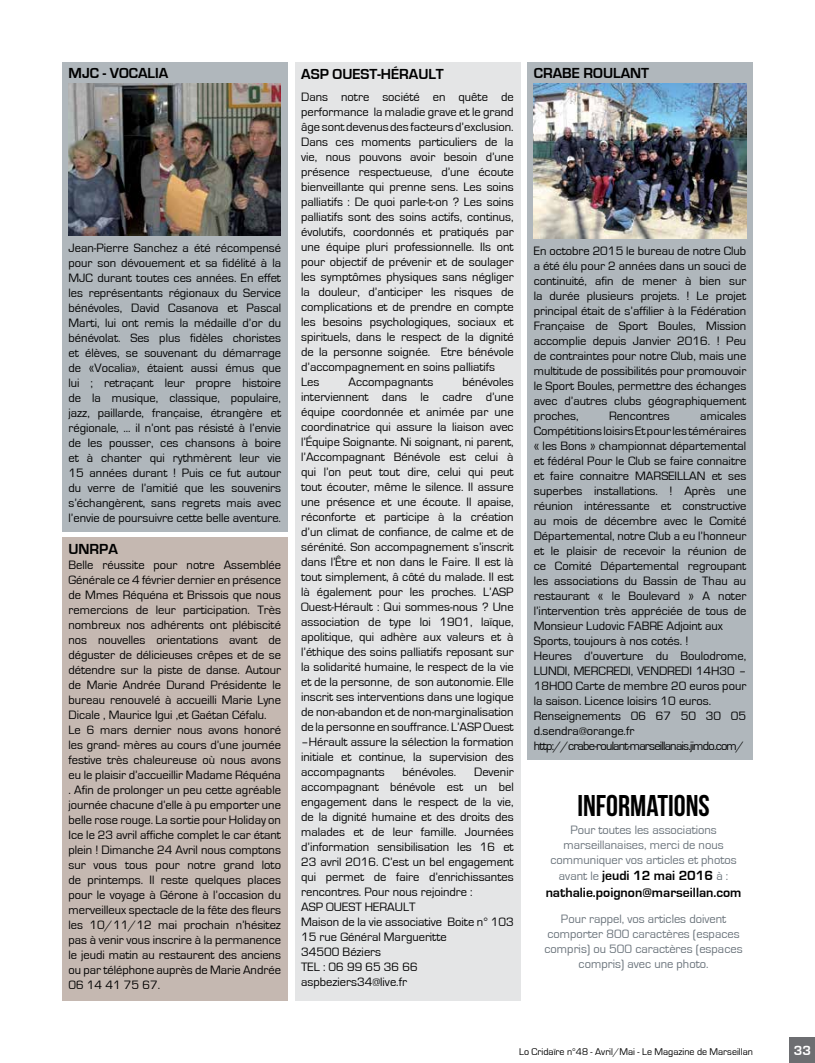
<style>
.page{position:relative;width:815px;height:1063px;background:#fff}
.page>*{position:absolute;margin:0;border:0;box-sizing:border-box;transform-origin:0 0}
.t1{font:30px "Bebas Neue";color:#000}
.t2{font:700 15px "Eurostile";color:#000}
.t3{font:700 13.75px/16.5px "Eurostile";color:#000;text-align:center}
.t4{font:700 13.75px "Eurostile";color:#fff}
.t5{font:12.5px/15px "Eurostile";color:#000}
.t6{font:12.5px/15px "Eurostile";color:#6a737b;text-align:center}
.t7{font:10px "Eurostile";color:#000}
.s1{font-weight:400;font-size:12.5px;color:#6a737b}
</style>
<div class="page">
<div style="left:790px;top:1038px;width:25px;height:25px;background:#6d6e71"></div>
<div style="left:62px;top:62px;width:226px;height:469px;background:#b0b7bc"></div>
<img style="left:68px;top:83px;width:213px;height:153px">
<div style="left:62px;top:538px;width:226px;height:463px;background:#c5b8b1"></div>
<div style="left:295px;top:63px;width:225px;height:938px;background:#e4e5e6"></div>
<div style="left:527px;top:62px;width:226px;height:697px;background:#b0b7bc"></div>
<img style="left:533px;top:84px;width:213px;height:154px">
<p class="t2" style="left:69px;top:65px;width:101px">MJC - VOCALIA</p>
<p class="t5" style="left:69px;top:241px;width:214px;text-align:justify">Jean-Pierre Sanchez a été récompensé pour son dévouement et sa fidélité à la MJC durant toutes ces années. En effet les représentants régionaux du Service bénévoles, David Casanova et Pascal Marti, lui ont remis la médaille d’or du bénévolat. Ses plus fidèles choristes et élèves, se souvenant du démarrage de «Vocalia», étaient aussi émus que lui ; retraçant leur propre histoire de la musique, classique, populaire, jazz, paillarde, française, étrangère et régionale, ... il n’ont pas résisté à l’envie de les pousser, ces chansons à boire et à chanter qui rythmèrent leur vie 15 années durant ! Puis ce fut autour du verre de l’amitié que les souvenirs s’échangèrent, sans regrets mais avec l’envie de poursuivre cette belle aventure.</p>
<p class="t2" style="left:69px;top:541px;width:51px">UNRPA</p>
<p class="t5" style="left:69px;top:557px;width:214px">Belle réussite pour notre Assemblée Générale ce 4 février dernier en présence de Mmes Réquéna et Brissois que nous remercions de leur participation. Très nombreux nos adhérents ont plébiscité nos nouvelles orientations avant de déguster de délicieuses crêpes et de se détendre sur la piste de danse. Autour de Marie Andrée Durand Présidente le bureau renouvelé à accueilli Marie Lyne Dicale , Maurice Igui ,et Gaétan Céfalu.<br>Le 6 mars dernier nous avons honoré les grand- mères au cours d’une journée festive très chaleureuse où nous avons eu le plaisir d’accueillir Madame Réquéna . Afin de prolonger un peu cette agréable journée chacune d’elle à pu emporter une belle rose rouge. La sortie pour Holiday on Ice le 23 avril affiche complet le car étant plein ! Dimanche 24 Avril nous comptons sur vous tous pour notre grand loto de printemps. Il reste quelques places pour le voyage à Gérone à l’occasion du merveilleux spectacle de la fête des fleurs les 10/11/12 mai prochain n’hésitez pas à venir vous inscrire à la permanence le jeudi matin au restaurent des anciens ou par téléphone auprès de Marie Andrée 06 14 41 75 67.</p>
<p class="t2" style="left:301px;top:65px;width:136px">ASP OUEST-hérault</p>
<p class="t5" style="left:301px;top:90px;width:214px">Dans notre société en quête de performance la maladie grave et le grand âge sont devenus des facteurs d’exclusion.<br>Dans ces moments particuliers de la vie, nous pouvons avoir besoin d’une présence respectueuse, d’une écoute bienveillante qui prenne sens. Les soins palliatifs : De quoi parle-t-on ? Les soins palliatifs sont des soins actifs, continus, évolutifs, coordonnés et pratiqués par une équipe pluri professionnelle. Ils ont pour objectif de prévenir et de soulager les symptômes physiques sans négliger la douleur, d’anticiper les risques de complications et de prendre en compte les besoins psychologiques, sociaux et spirituels, dans le respect de la dignité de la personne soignée. Etre bénévole d’accompagnement en soins palliatifs Les</p>
<p class="t5" style="left:301px;top:375px;width:214px;text-align:justify;text-indent:161px">bénévoles interviennent dans le cadre d’une équipe coordonnée et animée par une coordinatrice qui assure la liaison avec l’Équipe Soignante. Ni soignant, ni parent, l’Accompagnant Bénévole est celui à qui l’on peut tout dire, celui qui peut tout écouter, même le silence. Il assure une présence et une écoute. Il apaise, réconforte et participe à la création d’un climat de confiance, de calme et de sérénité. Son accompagnement s’inscrit dans l’Être et non dans le Faire. Il est là tout simplement, â côté du malade. Il est là également pour les proches. L’ASP Ouest-Hérault : Qui sommes-nous ? Une association de type loi 1901, laïque, apolitique, qui adhère aux valeurs et à l’éthique des soins palliatifs reposant sur la solidarité humaine, le respect de la vie et de la personne, de son autonomie. Elle inscrit ses interventions dans une logique de non-abandon et de non-marginalisation de la personne en souffrance. L’ASP Ouest –Hérault assure la sélection la formation initiale et continue, la supervision des accompagnants</p>
<p class="t5" style="left:349px;top:375px;width:86px">Accompagnants</p>
<p class="t5" style="left:301px;top:765px;width:214px;text-indent:173px">Devenir accompagnant bénévole est un bel engagement dans le respect de la vie, de la dignité humaine et des droits des malades et de leur famille. Journées d’information sensibilisation les 16 et<br>23 avril 2016. C’est un bel engagement qui permet de faire d’enrichissantes rencontres. Pour nous rejoindre :<br>ASP OUEST HERAULT<br>Maison de la vie associative Boite n° 103<br>15 rue Général Margueritte<br>34500 Béziers<br>TEL : 06 99 65 36 66 aspbeziers34@live.fr</p>
<p class="t5" style="left:403px;top:765px;width:55px">bénévoles.</p>
<p class="t2" style="left:534px;top:65px;width:11px">crabe</p>
<p class="t2" style="left:584px;top:65px;width:40px">roulant</p>
<p class="t5" style="left:534px;top:244px;width:214px;text-align:justify">En octobre 2015 le bureau de notre Club a été élu pour 2 années dans un souci de continuité, afin de mener à bien sur la durée plusieurs projets. ! Le projet principal était de s’affilier à la Fédération Française de Sport Boules, Mission accomplie depuis Janvier 2016. ! Peu de contraintes pour notre Club, mais une multitude de possibilités pour promouvoir le Sport Boules, permettre des échanges avec d’autres clubs géographiquement proches,</p>
<p class="t5" style="left:534px;top:409px;width:214px;text-indent:166px">amicales Compétitions loisirs Et pour les téméraires « les Bons » championnat départemental et fédéral Pour le Club se faire connaitre et faire connaitre MARSEILLAN et ses superbes installations. ! Après une réunion intéressante et constructive au mois de décembre avec le Comité Départemental, notre Club a eu l’honneur et le plaisir de recevoir la réunion de ce Comité Départemental regroupant les associations du Bassin de Thau au restaurant « le Boulevard » A noter l’intervention très appréciée de tous de Monsieur Ludovic FABRE Adjoint aux Sports, toujours à nos cotés. !<br>Heures d’ouverture du Boulodrome, LUNDI, MERCREDI, VENDREDI 14H30 – 18H00 Carte de membre 20 euros pour la saison. Licence loisirs 10 euros.<br>Renseignements 06 67 50 30 05 d.sendra@orange.fr http://crabe-roulant-marseillanais.jimdo.com/</p>
<p class="t5" style="left:609px;top:409px;width:62px">Rencontres</p>
<h1 class="t1" style="left:577px;top:789px;width:134px">INFORMATIONS</h1>
<p class="t6" style="left:551px;top:823px;width:188px">Pour toutes les associations marseillanaises, merci de nous communiquer vos articles et photos</p>
<p class="t3" style="left:546px;top:868px;width:197px"><span class="s1">avant le</span> jeudi 12 mai 2016 <span class="s1">à : </span>nathalie.poignon@marseillan.com</p>
<p class="t6" style="left:545px;top:912px;width:199px">Pour rappel, vos articles doivent comporter 800 caractères (espaces compris) ou 500 caractères (espaces compris) avec une photo.</p>
<p class="t7" style="left:519px;top:1046px;width:235px">Lo Cridaïre n°48 - Avril/Mai - Le Magazine de Marseillan</p>
<p class="t4" style="left:794px;top:1043px;width:19px">33</p>
</div>
